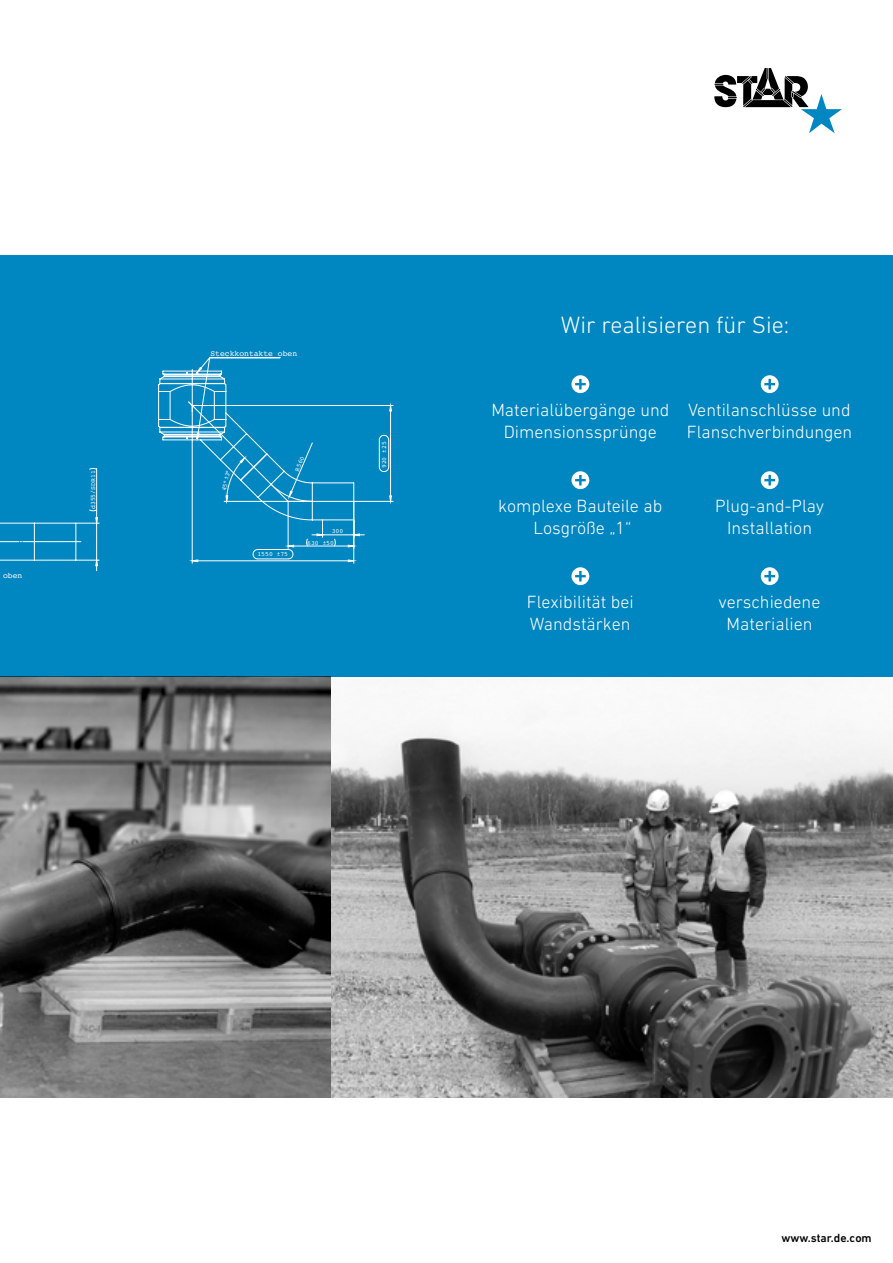
<style>
.page{position:relative;width:893px;height:1263px;background:#fff}
.page>*{position:absolute;margin:0;border:0;box-sizing:border-box;transform-origin:0 0}
.t1{font:300 24px "DIN Next LT Pro";color:#fff}
.t2{font:300 18px/21.6px "DIN Next LT Pro";color:#fff;text-align:center}
.t3{font:500 12px "DIN Next LT Pro";color:#000}
.t4{font:7.95px "Courier";color:#fff}
.t5{font:6.45px/11.2px "Courier";color:#fff}
</style>
<div class="page">
<img style="left:0;top:676px;width:893px;height:421px">
<div style="left:0;top:255px;width:893px;height:421px;background:#0086c0"></div>
<svg style="left:0;top:468px;width:99px;height:103px"></svg>
<svg style="left:158px;top:357px;width:235px;height:207px"></svg>
<svg style="left:571px;top:374px;width:19px;height:20px"></svg>
<div style="left:570px;top:373px;width:21px;height:22px;border:2px solid #0086c0;border-radius:50%"></div>
<svg style="left:575px;top:379px;width:11px;height:10px"></svg>
<svg style="left:571px;top:566px;width:19px;height:20px"></svg>
<div style="left:570px;top:566px;width:21px;height:21px;border:2px solid #0086c0;border-radius:50%"></div>
<svg style="left:575px;top:571px;width:11px;height:10px"></svg>
<svg style="left:571px;top:470px;width:19px;height:20px"></svg>
<div style="left:570px;top:470px;width:21px;height:21px;border:2px solid #0086c0;border-radius:50%"></div>
<svg style="left:575px;top:475px;width:11px;height:10px"></svg>
<svg style="left:760px;top:374px;width:19px;height:20px"></svg>
<div style="left:759px;top:373px;width:21px;height:22px;border:2px solid #0086c0;border-radius:50%"></div>
<svg style="left:764px;top:379px;width:11px;height:10px"></svg>
<svg style="left:760px;top:566px;width:19px;height:20px"></svg>
<div style="left:759px;top:566px;width:21px;height:21px;border:2px solid #0086c0;border-radius:50%"></div>
<svg style="left:764px;top:571px;width:11px;height:10px"></svg>
<svg style="left:760px;top:470px;width:19px;height:20px"></svg>
<div style="left:759px;top:470px;width:21px;height:21px;border:2px solid #0086c0;border-radius:50%"></div>
<svg style="left:764px;top:475px;width:11px;height:10px"></svg>
<svg style="left:714px;top:68px;width:128px;height:65px"></svg>
<p class="t4" style="left:3px;top:570px;width:21px">oben</p>
<p class="t5" style="left:87px;top:509px;width:40px;rotate:-90deg">d355/SDR11</p>
<p class="t4" style="left:210px;top:347px;width:88px">Steckkontakte oben</p>
<p class="t5" style="left:217px;top:488px;width:22px;rotate:-73deg">45° ±3°</p>
<p class="t5" style="left:291px;top:469px;width:17px;rotate:-67deg">R560</p>
<p class="t5" style="left:257px;top:548px;width:32px">1550 ±75</p>
<p class="t5" style="left:307px;top:525px;width:38px;text-indent:25px">300<br>630 ±50</p>
<p class="t5" style="left:378px;top:468px;width:28px;rotate:-90deg">920 ±25</p>
<h1 class="t1" style="left:561px;top:311px;width:230px">Wir realisieren für Sie:</h1>
<p class="t2" style="left:491px;top:399px;width:180px">Materialübergänge und<br>Dimensionssprünge</p>
<p class="t2" style="left:687px;top:399px;width:167px;text-align:left">Ventilanschlüsse und<br>Flanschverbindungen</p>
<p class="t2" style="left:498px;top:495px;width:165px">komplexe Bauteile ab<br>Losgröße „1“</p>
<p class="t2" style="left:527px;top:591px;width:108px;text-align:left">Flexibilität bei<br>Wandstärken</p>
<p class="t2" style="left:715px;top:495px;width:111px">Plug-and-Play<br>Installation</p>
<p class="t2" style="left:718px;top:591px;width:103px">verschiedene<br>Materialien</p>
<p class="t3" style="left:781px;top:1231px;width:92px">www.star.de.com</p>
</div>
